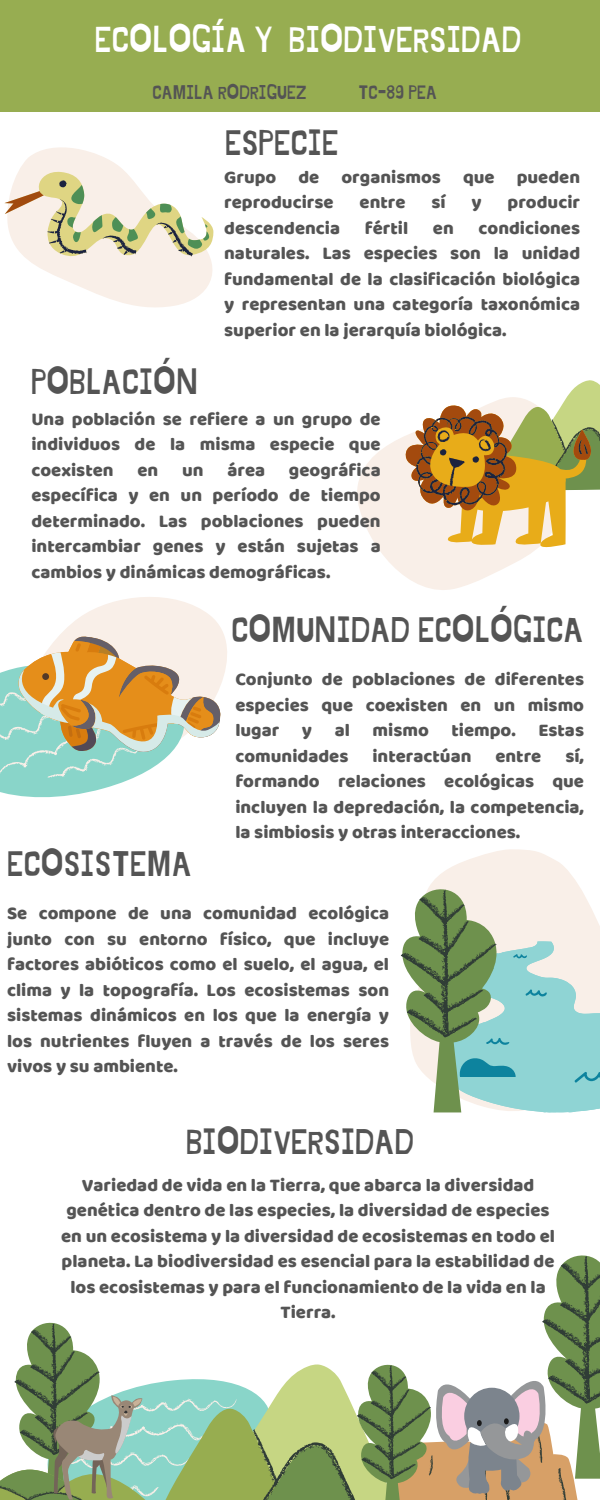
<style>
.page{position:relative;width:600px;height:1500px;background:#fff}
.page>*{position:absolute;margin:0;border:0;box-sizing:border-box;transform-origin:0 0}
.t1{font:36px "Jingleberry";color:#fff}
.t2{font:35.3px "Jingleberry";color:#545454}
.t3{font:19.3px "Jingleberry";color:#545454}
.t4{font:18.5px/25.5px "Baloo Thambi";color:#545454;text-align:justify}
</style>
<div class="page">
<svg style="left:357px;top:436px;width:178px;height:154px;fill:#f9efe8"></svg>
<svg style="left:19px;top:147px;width:194px;height:161px;fill:#f9efe8"></svg>
<svg style="left:4px;top:171px;width:210px;height:86px"></svg>
<svg style="left:91px;top:597px;width:129px;height:30px;fill:#f9efe8"></svg>
<svg style="left:68px;top:611px;width:132px;height:16px;fill:#f9efe8"></svg>
<svg style="left:0;top:627px;width:227px;height:171px"></svg>
<svg style="left:432px;top:849px;width:145px;height:34px;fill:#f9efe8"></svg>
<div style="left:0;top:0;width:600px;height:111px;background:#97ad51"></div>
<svg style="left:404px;top:380px;width:196px;height:170px"></svg>
<svg style="left:401px;top:883px;width:199px;height:229px"></svg>
<svg style="left:0;top:1255px;width:600px;height:245px"></svg>
<p class="t1" style="left:95px;top:23px;width:428px">ECOLOGÍA Y BIODIVERSIDAD</p>
<p class="t3" style="left:152px;top:84px;width:156px">CAMILA RODRIGUEZ</p>
<p class="t3" style="left:358px;top:84px;width:80px">TC-89 PEA</p>
<p class="t2" style="left:225px;top:127px;width:115px">ESPECIE</p>
<p class="t4" style="left:224px;top:165px;width:357px">Grupo de organismos que pueden reproducirse</p>
<p class="t4" style="left:360px;top:190px;width:48px">entre</p>
<p class="t4" style="left:431px;top:190px;width:16px">sí</p>
<p class="t4" style="left:472px;top:190px;width:12px">y</p>
<p class="t4" style="left:508px;top:190px;width:74px">producir</p>
<p class="t2" style="left:31px;top:365px;width:169px">POBLACIÓN</p>
<p class="t4" style="left:224px;top:216px;width:118px">descendencia</p>
<p class="t4" style="left:365px;top:216px;width:45px">fértil</p>
<p class="t4" style="left:433px;top:216px;width:22px">en</p>
<p class="t4" style="left:224px;top:216px;width:357px;text-indent:254px">condiciones naturales. Las especies son la unidad fundamental de la clasificación biológica y representan una categoría taxonómica superior en la jerarquía biológica.</p>
<p class="t4" style="left:31px;top:407px;width:351px">Una población se refiere a un grupo de individuos de la misma especie que coexisten</p>
<p class="t4" style="left:31px;top:458px;width:351px;text-indent:258px">geográfica específica y en un período de tiempo determinado. Las poblaciones pueden intercambiar genes y están sujetas a cambios y dinámicas demográficas.</p>
<p class="t4" style="left:137px;top:458px;width:22px">en</p>
<p class="t4" style="left:182px;top:458px;width:23px">un</p>
<p class="t4" style="left:227px;top:458px;width:39px">área</p>
<p class="t2" style="left:232px;top:614px;width:354px">COMUNIDAD ECOLÓGICA</p>
<p class="t4" style="left:235px;top:667px;width:350px">Conjunto de poblaciones de diferentes especies que coexisten en un mismo lugar y al mismo tiempo. Estas comunidades</p>
<p class="t4" style="left:235px;top:744px;width:350px;text-indent:330px">sí, formando relaciones ecológicas que incluyen la depredación, la competencia, la simbiosis y otras interacciones.</p>
<p class="t4" style="left:372px;top:744px;width:101px">interactúan</p>
<p class="t4" style="left:495px;top:744px;width:48px">entre</p>
<p class="t2" style="left:7px;top:848px;width:187px">ECOSISTEMA</p>
<p class="t4" style="left:7px;top:901px;width:384px">Se compone de una comunidad ecológica junto con su entorno físico, que incluye factores abióticos como el suelo, el agua, el clima y la topografía. Los ecosistemas son sistemas dinámicos en los que la energía y los nutrientes fluyen a través de los seres vivos y su ambiente.</p>
<p class="t2" style="left:186px;top:1125px;width:230px">BIODIVERSIDAD</p>
<p class="t4" style="left:61px;top:1173px;width:495px;text-align:center">Variedad de vida en la Tierra, que abarca la diversidad genética dentro de las especies, la diversidad de especies en un ecosistema y la diversidad de ecosistemas en todo el planeta. La biodiversidad es esencial para la estabilidad de los ecosistemas y para el funcionamiento de la vida en la Tierra.</p>
</div>
